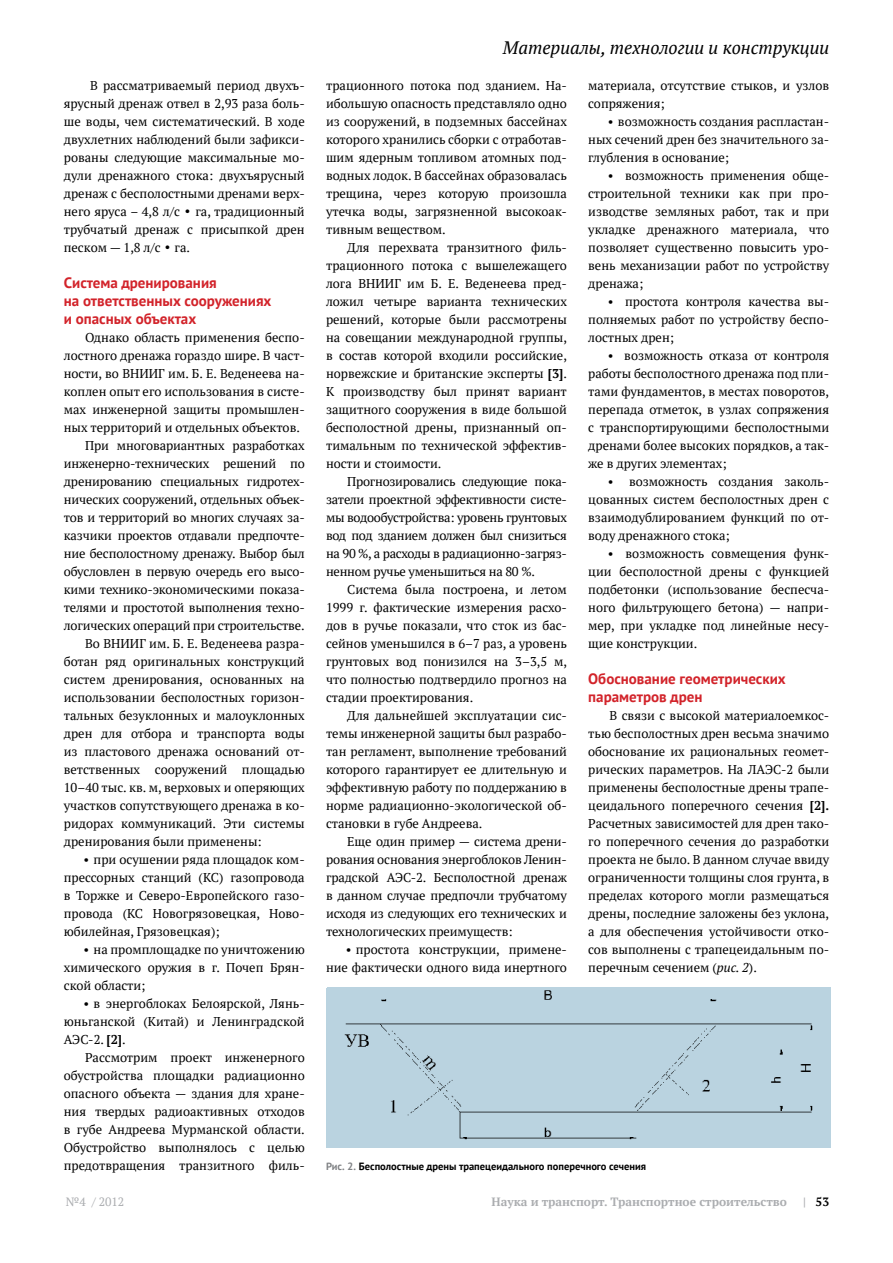
<style>
.page{position:relative;width:893px;height:1263px;background:#fff}
.page>*{position:absolute;margin:0;border:0;box-sizing:border-box;transform-origin:0 0}
.t1{font:italic 18px "PT Serif";color:#000}
.t2{font:700 15px/18px "PT Sans";color:#d2232a}
.t3{font:12.75px/18px "PT Serif";color:#000;text-align:justify}
.t4{font:700 12px "PT Serif";color:#abadb0}
.t5{font:12px "PT Serif";color:#abadb0}
.t6{font:700 12px "PT Serif";color:#000}
.t7{font:700 10.5px "PT Sans";color:#000}
.s1{font-weight:700}
.s2{font-style:italic}
.s3{color:#808285}
.s4{color:#abadb0}
</style>
<div class="page">
<div style="left:327px;top:988px;width:503px;height:159px;background:#bad3e0"></div>
<p class="t3" style="left:64px;top:76px;width:242px;text-indent:26px">В рассматриваемый период двухъ&shy;ярусный дренаж отвел в 2,93 раза боль&shy;ше воды, чем систематический. В ходе двухлетних наблюдений были зафикси&shy;рованы следующие максимальные мо&shy;дули дренажного стока: двухъярусный дренаж с бесполостными дренами верх&shy;него яруса – 4,8 л/с • га, традиционный трубчатый дренаж с присыпкой дрен песком — 1,8 л/с • га.</p>
<p class="t2" style="left:64px;top:273px;width:209px">Система дренирования<br>на ответственных сооружениях и опасных объектах</p>
<p class="t3" style="left:85px;top:328px;width:221px">Однако область применения беспо-</p>
<p class="t3" style="left:64px;top:346px;width:242px">лостного дренажа гораздо шире. В част-</p>
<p class="t3" style="left:64px;top:364px;width:242px">ности, во ВНИИГ им. Б. Е. Веденеева на-</p>
<p class="t3" style="left:64px;top:382px;width:242px">коплен опыт его использования в систе-</p>
<p class="t3" style="left:64px;top:400px;width:242px">мах инженерной защиты промышлен-</p>
<p class="t3" style="left:64px;top:418px;width:238px">ных территорий и отдельных объектов.</p>
<p class="t3" style="left:85px;top:436px;width:221px">При многовариантных разработках</p>
<p class="t3" style="left:64px;top:454px;width:242px">инженерно-технических решений по</p>
<p class="t3" style="left:64px;top:472px;width:242px">дренированию специальных гидротех-</p>
<p class="t3" style="left:64px;top:490px;width:242px">нических сооружений, отдельных объек-</p>
<p class="t3" style="left:64px;top:508px;width:242px">тов и территорий во многих случаях за-</p>
<p class="t3" style="left:64px;top:526px;width:242px">казчики проектов отдавали предпочте-</p>
<p class="t3" style="left:64px;top:544px;width:242px">ние бесполостному дренажу. Выбор был</p>
<p class="t3" style="left:64px;top:562px;width:242px">обусловлен в первую очередь его высо-</p>
<p class="t3" style="left:64px;top:580px;width:242px">кими технико-экономическими показа-</p>
<p class="t3" style="left:64px;top:598px;width:242px">телями и простотой выполнения техно-</p>
<p class="t3" style="left:64px;top:616px;width:242px">логических операций при строительстве.</p>
<p class="t3" style="left:85px;top:634px;width:221px">Во ВНИИГ им. Б. Е. Веденеева разра-</p>
<p class="t3" style="left:64px;top:652px;width:242px">ботан ряд оригинальных конструкций</p>
<p class="t3" style="left:64px;top:670px;width:242px">систем дренирования, основанных на</p>
<p class="t3" style="left:64px;top:688px;width:242px">использовании бесполостных горизон-</p>
<p class="t3" style="left:64px;top:706px;width:242px">тальных безуклонных и малоуклонных</p>
<p class="t3" style="left:64px;top:724px;width:242px">дрен для отбора и транспорта воды</p>
<p class="t3" style="left:64px;top:742px;width:242px">из пластового дренажа оснований от-</p>
<p class="t3" style="left:64px;top:760px;width:242px">ветственных сооружений площадью</p>
<p class="t3" style="left:64px;top:778px;width:242px">10–40 тыс. кв. м, верховых и оперяющих</p>
<p class="t3" style="left:64px;top:796px;width:242px">участков сопутствующего дренажа в ко-</p>
<p class="t3" style="left:64px;top:814px;width:242px">ридорах коммуникаций. Эти системы</p>
<p class="t3" style="left:64px;top:832px;width:199px">дренирования были применены:</p>
<p class="t3" style="left:64px;top:850px;width:242px;text-indent:20px">• при осушении ряда площадок ком&shy;прессорных станций (КС) газопровода в Торжке и Северо-Европейского газо&shy;провода (КС Новогрязовецкая, Ново&shy;юбилейная, Грязовецкая);</p>
<p class="t3" style="left:64px;top:940px;width:242px;text-indent:20px">• на промплощадке по уничтожению химического оружия в г. Почеп Брян&shy;ской области;</p>
<p class="t3" style="left:64px;top:994px;width:242px;text-indent:20px">• в энергоблоках Белоярской, Лянь&shy;юньганской (Китай) и Ленинградской АЭС-2. <span class="s1">[2]</span>.</p>
<p class="t3" style="left:64px;top:1048px;width:242px;text-indent:21px">Рассмотрим проект инженерного обустройства площадки радиационно опасного объекта — здания для хране&shy;ния твердых радиоактивных отходов в губе Андреева Мурманской области.<br>Обустройство выполнялось с целью предотвращения транзитного филь-</p>
<h1 class="t1" style="left:503px;top:36px;width:328px">Материалы, технологии и конструкции</h1>
<p class="t3" style="left:326px;top:76px;width:242px">трационного потока под зданием. На&shy;ибольшую опасность представляло одно из сооружений, в подземных бассейнах которого хранились сборки с отработав&shy;шим ядерным топливом атомных под&shy;водных лодок. В бассейнах образовалась трещина, через которую произошла утечка воды, загрязненной высокоак&shy;тивным веществом.</p>
<p class="t3" style="left:326px;top:239px;width:242px;text-indent:21px">Для перехвата транзитного филь&shy;трационного потока с вышележащего лога ВНИИГ им Б. Е. Веденеева пред&shy;ложил четыре варианта технических решений, которые были рассмотрены на совещании международной группы, в состав которой входили российские, норвежские и британские эксперты <span class="s1">[3]</span>.<br>К производству был принят вариант защитного сооружения в виде большой бесполостной дрены, признанный оп&shy;тимальным по технической эффектив&shy;ности и стоимости.</p>
<p class="t3" style="left:326px;top:473px;width:242px;text-indent:21px">Прогнозировались следующие пока&shy;затели проектной эффективности систе&shy;мы водообустройства: уровень грунтовых вод под зданием должен был снизиться на 90 %, а расходы в радиационно-загряз&shy;ненном ручье уменьшиться на 80 %.</p>
<p class="t3" style="left:326px;top:581px;width:242px;text-indent:21px">Система была построена, и летом 1999 г. фактические измерения расхо&shy;дов в ручье показали, что сток из бас&shy;сейнов уменьшился в 6–7 раз, а уровень грунтовых вод понизился на 3–3,5 м, что полностью подтвердило прогноз на стадии проектирования.</p>
<p class="t3" style="left:326px;top:707px;width:242px;text-indent:21px">Для дальнейшей эксплуатации сис&shy;темы инженерной защиты был разрабо&shy;тан регламент, выполнение требований которого гарантирует ее длительную и эффективную работу по поддержанию в норме радиационно-экологической об&shy;становки в губе Андреева.</p>
<p class="t3" style="left:326px;top:833px;width:242px;text-indent:21px">Еще один пример — система дрени&shy;рования основания энергоблоков Ленин&shy;градской АЭС-2. Бесполостной дренаж в данном случае предпочли трубчатому исходя из следующих его технических и технологических преимуществ:</p>
<p class="t3" style="left:326px;top:941px;width:242px;text-align:right">• простота конструкции, примене&shy;ние фактически одного вида инертного</p>
<p class="t3" style="left:588px;top:77px;width:242px">материала, отсутствие стыков, и узлов сопряжения;</p>
<p class="t3" style="left:588px;top:113px;width:242px;text-indent:20px">• возможность создания распластан&shy;ных сечений дрен без значительного за&shy;глубления в основание;</p>
<p class="t3" style="left:588px;top:167px;width:242px;text-indent:20px">• возможность применения обще&shy;строительной техники как при про&shy;изводстве земляных работ, так и при укладке дренажного материала, что позволяет существенно повысить уро&shy;вень механизации работ по устройству дренажа;</p>
<p class="t3" style="left:588px;top:293px;width:242px;text-indent:20px">• простота контроля качества вы&shy;полняемых работ по устройству беспо&shy;лостных дрен;</p>
<p class="t3" style="left:588px;top:347px;width:242px;text-indent:20px">• возможность отказа от контроля работы бесполостного дренажа под пли&shy;тами фундаментов, в местах поворотов, перепада отметок, в узлах сопряжения с транспортирующими бесполостными дренами более высоких порядков, а так&shy;же в других элементах;</p>
<p class="t3" style="left:588px;top:473px;width:242px;text-indent:20px">• возможность создания заколь&shy;цованных систем бесполостных дрен с взаимодублированием функций по от&shy;воду дренажного стока;</p>
<p class="t3" style="left:588px;top:545px;width:242px;text-indent:20px">• возможность совмещения функ&shy;ции бесполостной дрены с функцией подбетонки (использование беспесча&shy;ного фильтрующего бетона) — напри&shy;мер, при укладке под линейные несу&shy;щие конструкции.</p>
<p class="t2" style="left:588px;top:669px;width:199px">Обоснование геометрических параметров дрен</p>
<p class="t3" style="left:588px;top:706px;width:242px;text-indent:21px">В связи с высокой материалоемкос&shy;тью бесполостных дрен весьма значимо обоснование их рациональных геомет&shy;рических параметров. На ЛАЭС-2 были применены бесполостные дрены трапе&shy;цеидального поперечного сечения <span class="s1">[2].<br></span>Расчетных зависимостей для дрен тако&shy;го поперечного сечения до разработки проекта не было. В данном случае ввиду ограниченности толщины слоя грунта, в пределах которого могли размещаться дрены, последние заложены без уклона, а для обеспечения устойчивости отко&shy;сов выполнены с трапецеидальным по&shy;перечным сечением (<span class="s2">рис. 2</span>).</p>
<p class="t7" style="left:326px;top:1159px;width:322px"><span class="s3">Рис. 2.</span> Бесполостные дрены трапецеидального поперечного сечения</p>
<p class="t5" style="left:66px;top:1194px;width:60px">№4 / 2012</p>
<p class="t4" style="left:491px;top:1194px;width:297px">Наука и транспорт. Транспортное строительство</p>
<p class="t6" style="left:803px;top:1194px;width:28px"><span class="s4">|</span> 53</p>
</div>
